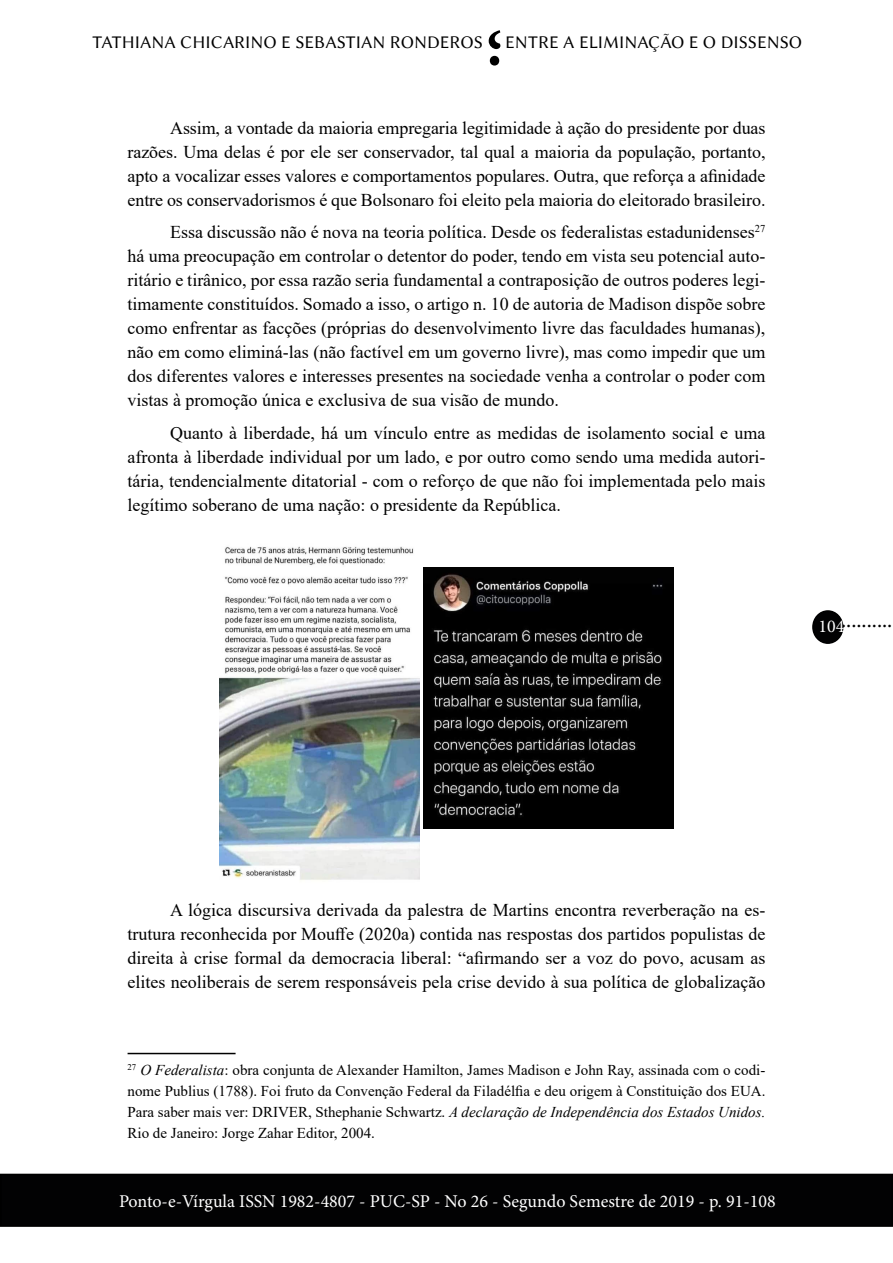
<style>
.page{position:relative;width:893px;height:1263px;background:#fff}
.page>*{position:absolute;margin:0;border:0;box-sizing:border-box;transform-origin:0 0}
.t1{font:700 90px "Adobe Arabic";color:#000}
.t2{font:22.5px "Minion Pro";color:#000}
.t3{font:18px/24px "Times New Roman";color:#000;text-align:justify}
.t4{font:18px "Minion Pro";color:#fff}
.t5{font:18px "Linux Biolinum G";color:#000}
.t6{font:15px/21px "Times New Roman";color:#000;text-align:justify}
.s1{font-style:italic}
</style>
<div class="page">
<div style="left:813px;top:611px;width:30px;height:32px;background:#020203;border-radius:50%"></div>
<div style="left:812px;top:610px;width:31px;height:34px;border:2px solid #000;border-radius:50%"></div>
<div style="left:1px;top:1174px;width:891px;height:52px;background:#020203"></div>
<div style="left:0;top:1174px;width:893px;height:53px;border:2px solid #000"></div>
<img style="left:220px;top:546px;width:199px;height:334px">
<img style="left:424px;top:567px;width:249px;height:261px">
<hr style="left:128px;top:1053px;width:108px;height:1px;background:#000">
<h1 class="t1" style="left:503px;top:122px;width:18px;rotate:-180deg">;</h1>
<p class="t5" style="left:92px;top:32px;width:392px">TATHIANA CHICARINO E SEBASTIAN RONDEROS</p>
<p class="t5" style="left:505px;top:32px;width:298px">ENTRE A ELIMINAÇÃO E O DISSENSO</p>
<p class="t3" style="left:128px;top:115px;width:639px;text-indent:43px">Assim, a vontade da maioria empregaria legitimidade à ação do presidente por duas razões. Uma delas é por ele ser conservador, tal qual a maioria da população, portanto, apto a vocalizar esses valores e comportamentos populares. Outra, que reforça a afinidade entre os conservadorismos é que Bolsonaro foi eleito pela maioria do eleitorado brasileiro.</p>
<p class="t3" style="left:128px;top:220px;width:639px;text-indent:43px">Essa discussão não é nova na teoria política. Desde os federalistas estadunidenses<sup>27 </sup>há uma preocupação em controlar o detentor do poder, tendo em vista seu potencial auto&shy;ritário e tirânico, por essa razão seria fundamental a contraposição de outros poderes legi&shy;timamente constituídos. Somado a isso, o artigo n. 10 de autoria de Madison dispõe sobre como enfrentar as facções (próprias do desenvolvimento livre das faculdades humanas), não em como eliminá-las (não factível em um governo livre), mas como impedir que um dos diferentes valores e interesses presentes na sociedade venha a controlar o poder com vistas à promoção única e exclusiva de sua visão de mundo.</p>
<p class="t3" style="left:128px;top:420px;width:639px;text-indent:43px">Quanto à liberdade, há um vínculo entre as medidas de isolamento social e uma afronta à liberdade individual por um lado, e por outro como sendo uma medida autori&shy;tária, tendencialmente ditatorial - com o reforço de que não foi implementada pelo mais legítimo soberano de uma nação: o presidente da República.</p>
<p class="t4" style="left:819px;top:614px;width:27px">104</p>
<p class="t2" style="left:841px;top:605px;width:53px">..........</p>
<p class="t3" style="left:128px;top:898px;width:639px;text-indent:43px">A lógica discursiva derivada da palestra de Martins encontra reverberação na es&shy;trutura reconhecida por Mouffe (2020a) contida nas respostas dos partidos populistas de direita à crise formal da democracia liberal: “afirmando ser a voz do povo, acusam as elites neoliberais de serem responsáveis pela crise devido à sua política de globalização</p>
<p class="t6" style="left:128px;top:1058px;width:639px"><sup>27</sup> <span class="s1">O Federalista</span>: obra conjunta de Alexander Hamilton, James Madison e John Ray, assinada com o codi&shy;nome Publius (1788). Foi fruto da Convenção Federal da Filadélfia e deu origem à Constituição dos EUA.<br>Para saber mais ver: DRIVER, Sthephanie Schwartz. <span class="s1">A declaração de Independência dos Estados Unidos.<br></span>Rio de Janeiro: Jorge Zahar Editor, 2004.</p>
<p class="t4" style="left:119px;top:1189px;width:658px">Ponto-e-Vírgula ISSN 1982-4807 - PUC-SP - No 26 - Segundo Semestre de 2019 - p. 91-108</p>
</div>
